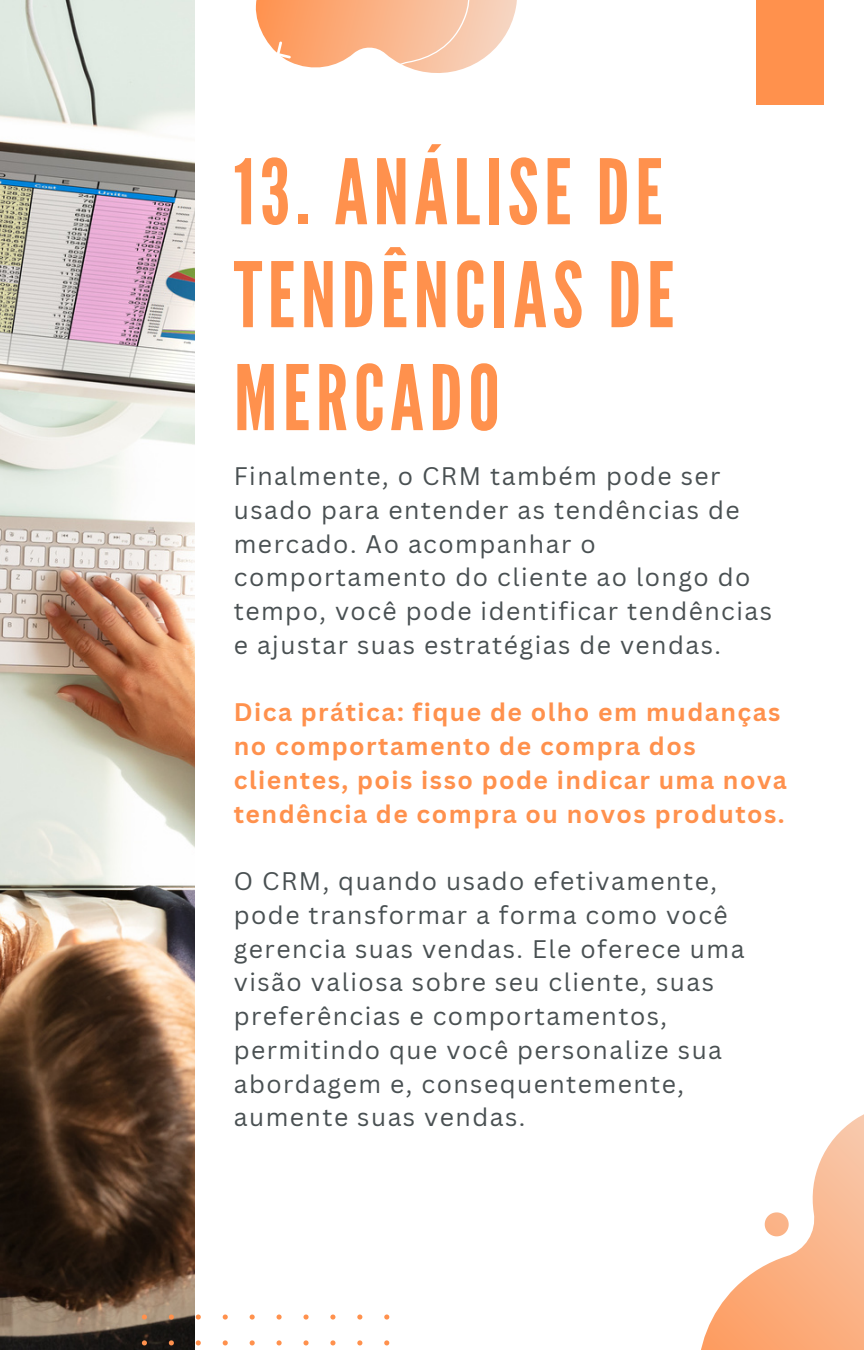
<style>
.page{position:relative;width:864px;height:1350px;background:#fff}
.page>*{position:absolute;margin:0;border:0;box-sizing:border-box;transform-origin:0 0}
.t1{font:90px/103px "League Gothic";letter-spacing:.06em;color:#ff914d}
.t2{font:24.75px/33.8px "Canva Sans";letter-spacing:.06em;color:#495052}
.t3{font:700 24.75px/33.8px "Canva Sans";letter-spacing:.06em;color:#ff914d}
</style>
<div class="page">
<img style="left:0;top:0;width:194px;height:1350px">
<div style="left:756px;top:0;width:67px;height:104px;background:#ff914d"></div>
<svg style="left:701px;top:1114px;width:163px;height:236px"></svg>
<svg style="left:760px;top:1207px;width:34px;height:34px"></svg>
<svg style="left:194px;top:0;width:323px;height:118px"></svg>
<svg style="left:142px;top:1314px;width:247px;height:36px"></svg>
<p class="t1" style="left:234px;top:143px;width:442px">13. ANÁLISE DE<br>TENDÊNCIAS DE<br>MERCADO</p>
<p class="t2" style="left:234px;top:459px;width:540px">Finalmente, o CRM também pode ser usado para entender as tendências de mercado. Ao acompanhar o comportamento do cliente ao longo do tempo, você pode identificar tendências e ajustar suas estratégias de vendas.</p>
<p class="t3" style="left:234px;top:695px;width:555px">Dica prática: fique de olho em mudanças no comportamento de compra dos clientes, pois isso pode indicar uma nova tendência de compra ou novos produtos.</p>
<p class="t2" style="left:234px;top:864px;width:512px">O CRM, quando usado efetivamente, pode transformar a forma como você gerencia suas vendas. Ele oferece uma visão valiosa sobre seu cliente, suas preferências e comportamentos, permitindo que você personalize sua abordagem e, consequentemente, aumente suas vendas.</p>
</div>
